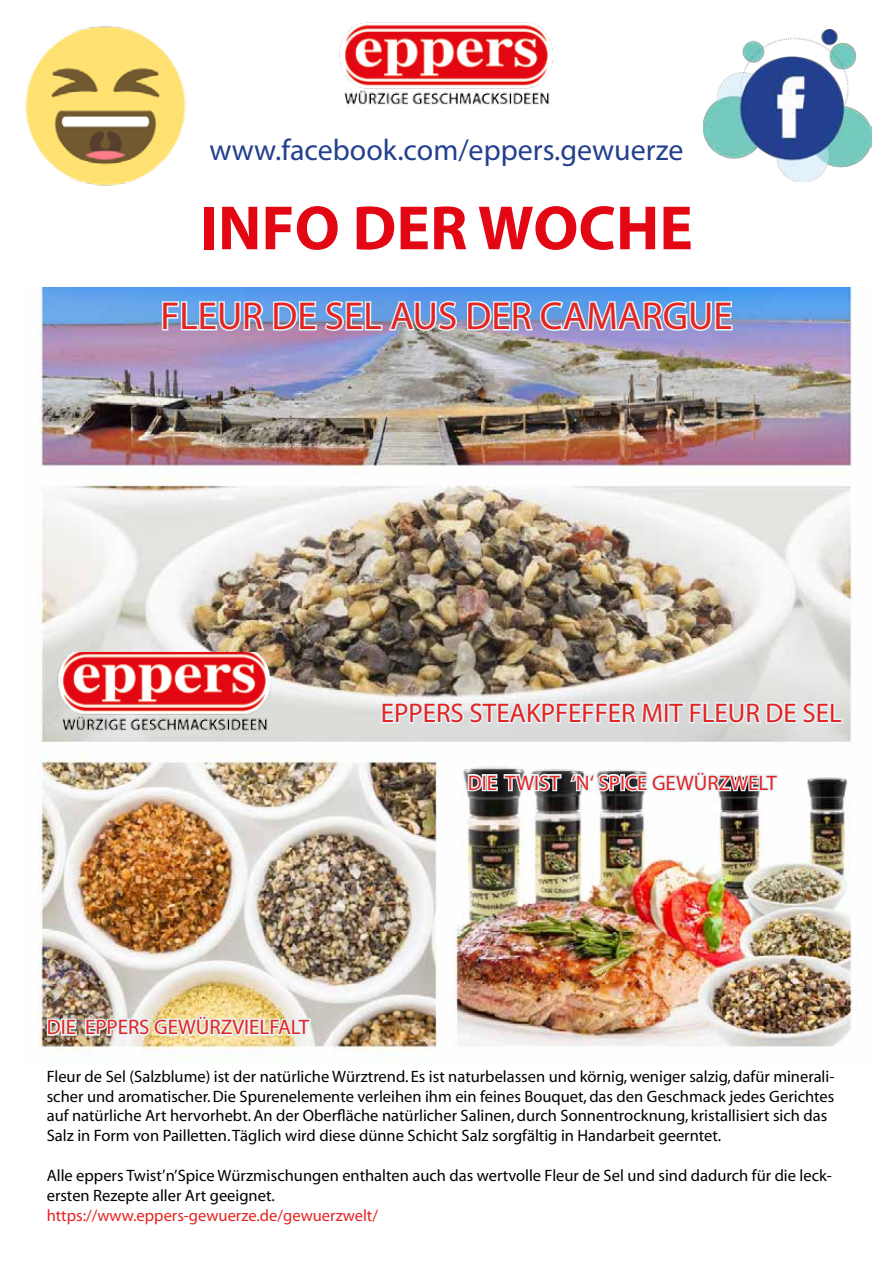
<style>
.page{position:relative;width:893px;height:1263px;background:#fff}
.page>*{position:absolute;margin:0;border:0;box-sizing:border-box;transform-origin:0 0}
.t1{font:700 63px "Myriad";color:#e30613}
.t2{font:39px "Myriad";color:#e52321}
.t3{font:30px "Myriad Pro";color:#23408f}
.t4{font:27px "Myriad";color:#e52321}
.t5{font:21px "Myriad";color:#e52321}
.t6{font:16.5px/19.8px "Myriad";color:#000}
.t7{font:16.5px "Myriad";color:#e52321}
</style>
<div class="page">
<img style="left:339px;top:22px;width:214px;height:83px">
<img style="left:703px;top:29px;width:169px;height:153px">
<img style="left:25px;top:26px;width:161px;height:160px">
<img style="left:38px;top:287px;width:814px;height:765px">
<svg style="left:160px;top:299px;width:299px;height:33px;background:#a8c1e3"></svg>
<svg style="left:465px;top:299px;width:269px;height:34px;background:#abc4e7"></svg>
<svg style="left:380px;top:680px;width:464px;height:151px"></svg>
<svg style="left:45px;top:1016px;width:33px;height:21px"></svg>
<img style="left:84px;top:976px;width:228px;height:78px">
<img style="left:51px;top:652px;width:227px;height:80px">
<h3 class="t3" style="left:209px;top:131px;width:476px">www.facebook.com/eppers.gewuerze</h3>
<h1 class="t1" style="left:200px;top:196px;width:494px">INFO DER WOCHE</h1>
<h2 class="t2" style="left:160px;top:297px;width:574px">FLEUR DE SEL AUS DER CAMARGUE</h2>
<h3 class="t4" style="left:381px;top:699px;width:463px">EPPERS STEAKPFEFFER MIT FLEUR DE SEL</h3>
<p class="t5" style="left:468px;top:772px;width:311px">DIE TWIST ‘N‘ SPICE GEWÜRZWELT</p>
<p class="t5" style="left:47px;top:1017px;width:264px">DIE EPPERS GEWÜRZVIELFALT</p>
<p class="t6" style="left:47px;top:1067px;width:789px">Fleur de Sel (Salzblume) ist der natürliche Würztrend. Es ist naturbelassen und körnig, weniger salzig, dafür minerali&shy;scher und aromatischer. Die Spurenelemente verleihen ihm ein feines Bouquet, das den Geschmack jedes Gerichtes auf natürliche Art hervorhebt. An der Oberfläche natürlicher Salinen, durch Sonnentrocknung, kristallisiert sich das Salz in Form von Pailletten. Täglich wird diese dünne Schicht Salz sorgfältig in Handarbeit geerntet.</p>
<p class="t6" style="left:47px;top:1166px;width:787px">Alle eppers Twist’n’Spice Würzmischungen enthalten auch das wertvolle Fleur de Sel und sind dadurch für die leck&shy;ersten Rezepte aller Art geeignet.</p>
<p class="t7" style="left:47px;top:1207px;width:333px">https://www.eppers-gewuerze.de/gewuerzwelt/</p>
</div>
